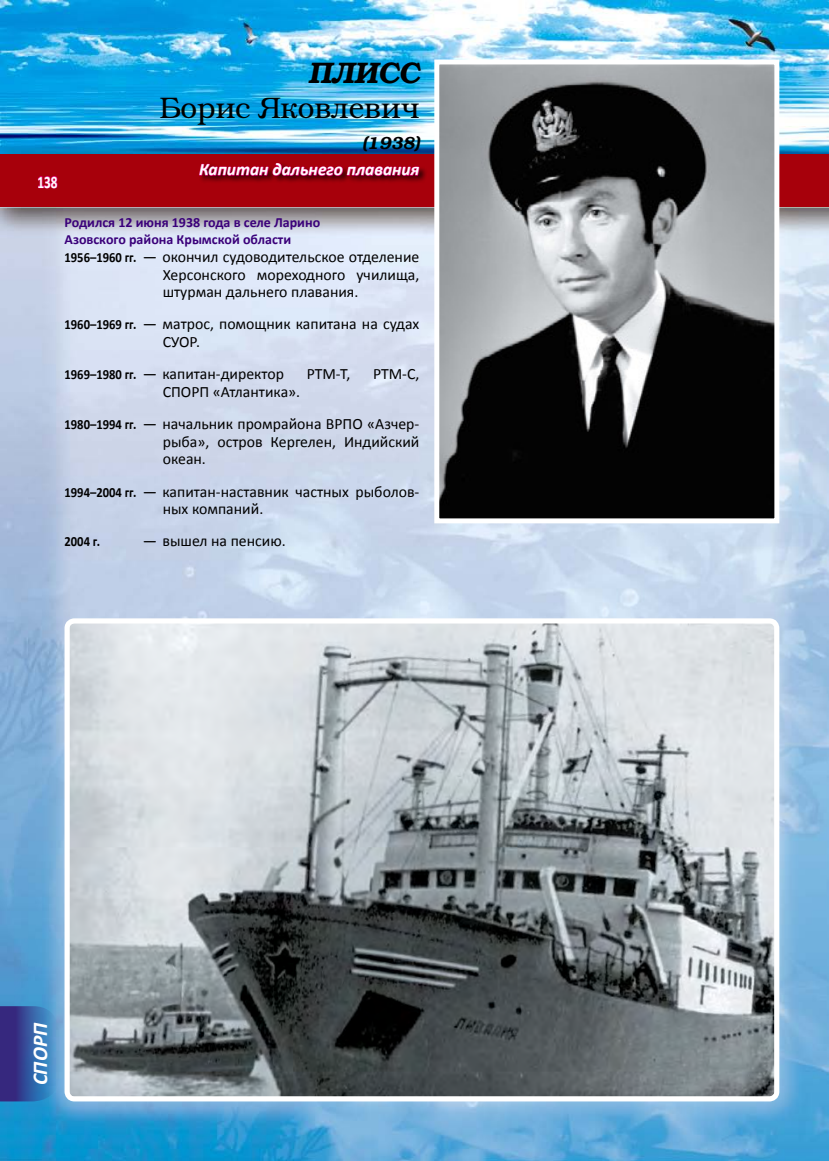
<style>
.page{position:relative;width:829px;height:1161px;background:#fff}
.page>*{position:absolute;margin:0;border:0;box-sizing:border-box;transform-origin:0 0}
.t1{font:300 29.75px "Bookman C";color:#000}
.t2{font:italic 600 29.75px "Bookman C";color:#000}
.t3{font:italic 700 21px "Calibri";color:#fff}
.t4{font:italic 600 17.5px "Bookman C";color:#000}
.t5{font:700 17.5px "Calibri";color:#fff;scale:.76 1}
.t6{font:italic 700 17.32px "Calibri";color:#fff}
.t7{font:15.75px/17.5px "Calibri";color:#000}
.t8{font:700 14px/16.8px "Calibri";color:#3a007a}
.t9{font:700 14px "Calibri";color:#000;scale:.9 1}
.s1{font-weight:700;font-size:14px}
</style>
<div class="page">
<img style="left:0;top:0;width:828px;height:1161px">
<div style="left:0;top:155px;width:828px;height:52px;background:#a7000b"></div>
<svg style="left:0;top:1006px;width:60px;height:95px;background:#3c5ca3"></svg>
<div style="left:198px;top:161px;width:229px;height:23px;background:#000;opacity:.75"></div>
<svg style="left:199px;top:161px;width:221px;height:22px"></svg>
<svg style="left:432px;top:57px;width:349px;height:469px;background:#626465"></svg>
<img style="left:70px;top:624px;width:703px;height:471px">
<div style="left:64px;top:618px;width:715px;height:483px;border:5px solid #fff;border-radius:7px"></div>
<svg style="left:38px;top:176px;width:20px;height:13px"></svg>
<p class="t5" style="left:37px;top:171px;width:28px">138</p>
<h1 class="t2" style="left:308px;top:54px;width:70px">Плисс</h1>
<h1 class="t1" style="left:159px;top:91px;width:261px">Борис Яковлевич</h1>
<p class="t4" style="left:362px;top:133px;width:58px">(1938)</p>
<p class="t6" style="left:199px;top:158px;width:222px">Капитан дальнего плавания</p>
<p class="t8" style="left:64px;top:214px;width:257px">Родился 12 июня 1938 года в селе Ларино<br>Азовского района Крымской области</p>
<p class="t7" style="left:163px;top:248px;width:258px;text-align:justify;text-indent:-98px"><span class="s1">1956–1960 гг.</span> — окончил судоводительское отделение Херсонского мореходного училища, штурман дальнего плавания.</p>
<p class="t7" style="left:163px;top:315px;width:258px;text-indent:-98px"><span class="s1">1960–1969 гг.</span> — матрос, помощник капитана на судах<br>СУОР.</p>
<p class="t7" style="left:64px;top:365px;width:221px"><span class="s1">1969–1980 гг.</span> — капитан-директор</p>
<p class="t7" style="left:307px;top:365px;width:45px">РТМ-Т,</p>
<p class="t7" style="left:373px;top:365px;width:48px">РТМ-С,</p>
<p class="t7" style="left:64px;top:375px;width:356px;line-height:32.4px;text-indent:98px">СПОРП «Атлантика».<br><span class="s1">1980–1994 гг.</span> — начальник промрайона ВРПО «Азчер-</p>
<p class="t7" style="left:163px;top:433px;width:258px">рыба», остров Кергелен, Индийский океан.</p>
<p class="t7" style="left:163px;top:483px;width:258px;text-indent:-98px"><span class="s1">1994–2004 гг.</span> — капитан-наставник частных рыболов&shy;ных компаний.</p>
<p class="t9" style="left:64px;top:533px;width:41px">2004 г.</p>
<p class="t7" style="left:143px;top:532px;width:144px">— вышел на пенсию.</p>
<h2 class="t3" style="left:27px;top:1085px;width:64px;rotate:-90deg">СПОРП</h2>
</div>
